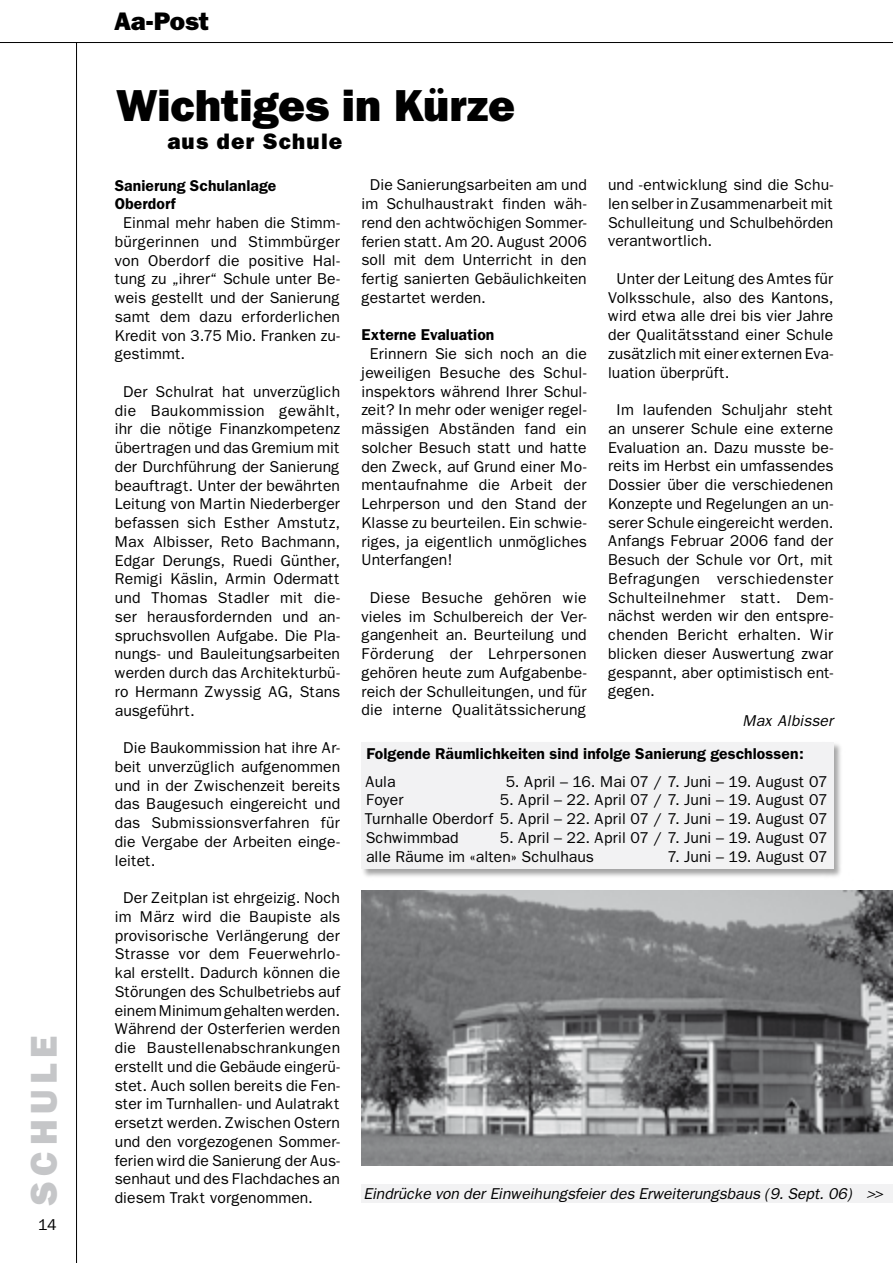
<style>
.page{position:relative;width:893px;height:1263px;background:#fff}
.page>*{position:absolute;margin:0;border:0;box-sizing:border-box;transform-origin:0 0}
.t1{font:800 45px "Franklin Gothic";letter-spacing:-.005em;color:#000}
.t2{font:800 37.5px "Franklin Gothic";letter-spacing:.15em;color:#c5c6c8}
.t3{font:800 25.5px "Franklin Gothic";letter-spacing:-.005em;color:#000}
.t4{font:800 22.5px "Franklin Gothic";letter-spacing:.05em;color:#000}
.t5{font:15.75px/18.8px "Franklin Gothic";color:#000;text-align:justify}
.t6{font:600 15.75px/18.8px "Franklin Gothic";letter-spacing:.005em;color:#000}
.t7{font:italic 15.75px "Franklin Gothic";letter-spacing:-.01em;color:#000}
</style>
<div class="page">
<hr style="left:0;top:42px;width:893px;height:1px;background:#000">
<hr style="left:76px;top:43px;width:1px;height:1220px;background:#000">
<img style="left:361px;top:890px;width:532px;height:276px">
<div style="left:361px;top:1184px;width:532px;height:19px;background:#f2f2f3"></div>
<div style="left:361px;top:741px;width:497px;height:142px;background:#000;opacity:.35"></div>
<div style="left:361px;top:742px;width:472px;height:127px;background:#f2f2f3"></div>
<h2 class="t2" style="left:22px;top:1206px;width:172px;rotate:-90deg">SCHULE</h2>
<p class="t5" style="left:38px;top:1216px;width:20px">14</p>
<h3 class="t3" style="left:114px;top:6px;width:96px">Aa-Post</h3>
<h1 class="t1" style="left:116px;top:79px;width:400px">Wichtiges in Kürze</h1>
<h3 class="t4" style="left:167px;top:128px;width:177px">aus der Schule</h3>
<p class="t6" style="left:115px;top:176px;width:163px">Sanierung Schulanlage<br>Oberdorf</p>
<p class="t5" style="left:115px;top:214px;width:227px;text-indent:9px">Einmal mehr haben die Stimm&shy;bürgerinnen und Stimmbürger von Oberdorf die positive Hal&shy;tung zu „ihrer“ Schule unter Be&shy;weis gestellt und der Sanierung samt dem dazu erforderlichen Kredit von 3.75 Mio. Franken zu&shy;gestimmt.</p>
<p class="t5" style="left:115px;top:382px;width:227px;text-indent:9px">Der Schulrat hat unverzüglich die Baukommission gewählt, ihr die nötige Finanzkompetenz übertragen und das Gremium mit der Durchführung der Sanierung beauftragt. Unter der bewährten Leitung von Martin Niederberger befassen sich Esther Amstutz, Max Albisser, Reto Bachmann, Edgar Derungs, Ruedi Günther, Remigi Käslin, Armin Odermatt und Thomas Stadler mit die&shy;ser herausfordernden und an&shy;spruchsvollen Aufgabe. Die Pla&shy;nungs- und Bauleitungsarbeiten werden durch das Architekturbü&shy;ro Hermann Zwyssig AG, Stans ausgeführt.</p>
<p class="t5" style="left:115px;top:738px;width:227px;text-indent:9px">Die Baukommission hat ihre Ar&shy;beit unverzüglich aufgenommen und in der Zwischenzeit bereits das Baugesuch eingereicht und das Submissionsverfahren für die Vergabe der Arbeiten einge&shy;leitet.</p>
<p class="t5" style="left:115px;top:888px;width:227px;text-indent:9px">Der Zeitplan ist ehrgeizig. Noch im März wird die Baupiste als provisorische Verlängerung der Strasse vor dem Feuerwehrlo&shy;kal erstellt. Dadurch können die Störungen des Schulbetriebs auf einem Minimum gehalten werden.<br>Während der Osterferien werden die Baustellenabschrankungen erstellt und die Gebäude eingerü&shy;stet. Auch sollen bereits die Fen&shy;ster im Turnhallen- und Aulatrakt ersetzt werden. Zwischen Ostern und den vorgezogenen Sommer&shy;ferien wird die Sanierung der Aus&shy;senhaut und des Flachdaches an diesem Trakt vorgenommen.</p>
<p class="t5" style="left:361px;top:176px;width:227px;text-indent:9px">Die Sanierungsarbeiten am und im Schulhaustrakt finden wäh&shy;rend den achtwöchigen Sommer&shy;ferien statt. Am 20. August 2006 soll mit dem Unterricht in den fertig sanierten Gebäulichkeiten gestartet werden.</p>
<p class="t6" style="left:361px;top:326px;width:134px">Externe Evaluation</p>
<p class="t5" style="left:361px;top:344px;width:227px;text-indent:9px">Erinnern Sie sich noch an die jeweiligen Besuche des Schul&shy;inspektors während Ihrer Schul&shy;zeit? In mehr oder weniger regel&shy;mässigen Abständen fand ein solcher Besuch statt und hatte den Zweck, auf Grund einer Mo&shy;mentaufnahme die Arbeit der Lehrperson und den Stand der Klasse zu beurteilen. Ein schwie&shy;riges, ja eigentlich unmögliches Unterfangen!</p>
<p class="t5" style="left:361px;top:588px;width:227px;text-align:center">Diese Besuche gehören wie vieles im Schulbereich der Ver&shy;gangenheit an. Beurteilung und<br>Förderung der Lehrpersonen gehören heute zum Aufgabenbe&shy;reich der Schulleitungen, und für die interne Qualitätssicherung</p>
<p class="t5" style="left:608px;top:176px;width:227px">und -entwicklung sind die Schu&shy;len selber in Zusammenarbeit mit Schulleitung und Schulbehörden verantwortlich.</p>
<p class="t5" style="left:608px;top:269px;width:227px;text-indent:9px">Unter der Leitung des Amtes für Volksschule, also des Kantons, wird etwa alle drei bis vier Jahre der Qualitätsstand einer Schule zusätzlich mit einer externen Eva&shy;luation überprüft.</p>
<p class="t5" style="left:608px;top:400px;width:227px;text-indent:9px">Im laufenden Schuljahr steht an unserer Schule eine externe Evaluation an. Dazu musste be&shy;reits im Herbst ein umfassendes Dossier über die verschiedenen Konzepte und Regelungen an un&shy;serer Schule eingereicht werden.<br>Anfangs Februar 2006 fand der Besuch der Schule vor Ort, mit Befragungen verschiedenster Schulteilnehmer statt. Dem&shy;nächst werden wir den entspre&shy;chenden Bericht erhalten. Wir blicken dieser Auswertung zwar gespannt, aber optimistisch ent&shy;gegen.</p>
<p class="t7" style="left:742px;top:712px;width:93px">Max Albisser</p>
<p class="t6" style="left:367px;top:744px;width:439px">Folgende Räumlichkeiten sind infolge Sanierung geschlossen:</p>
<p class="t5" style="left:365px;top:772px;width:32px">Aula</p>
<p class="t5" style="left:506px;top:772px;width:323px">5. April – 16. Mai 07 / 7. Juni – 19. August 07</p>
<p class="t5" style="left:366px;top:791px;width:39px">Foyer</p>
<p class="t5" style="left:365px;top:791px;width:464px;text-indent:135px">5. April – 22. April 07 / 7. Juni – 19. August 07<br>Turnhalle Oberdorf 5. April – 22. April 07 / 7. Juni – 19. August 07<br>Schwimmbad</p>
<p class="t5" style="left:366px;top:828px;width:463px;text-indent:134px">5. April – 22. April 07 / 7. Juni – 19. August 07 alle Räume im «alten» Schulhaus</p>
<p class="t5" style="left:667px;top:847px;width:162px">7. Juni – 19. August 07</p>
<p class="t7" style="left:364px;top:1184px;width:521px">Eindrücke von der Einweihungsfeier des Erweiterungsbaus (9. Sept. 06) &gt;&gt;</p>
</div>
